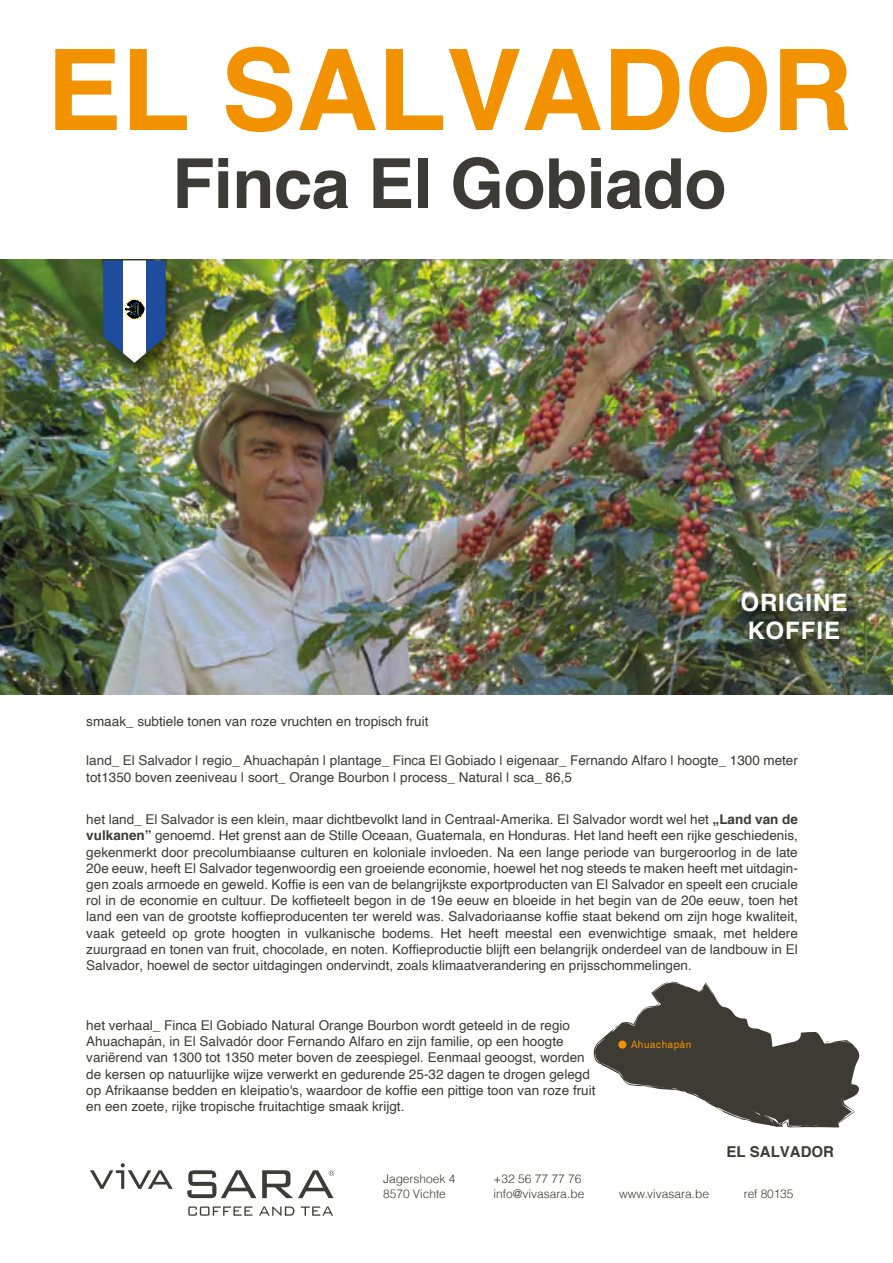
<style>
.page{position:relative;width:893px;height:1263px;background:#fff}
.page>*{position:absolute;margin:0;border:0;box-sizing:border-box;transform-origin:0 0}
.t1{font:700 112.5px "Helvetica";color:#f39200}
.t2{font:700 69px "Helvetica";letter-spacing:-.01em;color:#3c3b35}
.t3{font:700 24px/28.8px "Helvetica";letter-spacing:.04em;color:#fff;text-align:center}
.t4{font:700 15px "Helvetica";color:#3c3b35}
.t5{font:13.5px/16.2px "Helvetica";color:#3c3b35}
.t6{font:300 12px/15px "Helvetica";color:#3c3b35}
.t7{font:10.5px "Akkurat";color:#f39200}
.s1{font-weight:700}
</style>
<div class="page">
<img style="left:0;top:260px;width:893px;height:434px">
<img style="left:738px;top:590px;width:133px;height:87px">
<svg style="left:90px;top:1163px;width:83px;height:26px"></svg>
<svg style="left:187px;top:1170px;width:69px;height:28px"></svg>
<svg style="left:262px;top:1170px;width:72px;height:28px"></svg>
<svg style="left:188px;top:1206px;width:145px;height:10px"></svg>
<img style="left:94px;top:259px;width:101px;height:134px">
<svg style="left:103px;top:260px;width:63px;height:103px"></svg>
<svg style="left:594px;top:982px;width:265px;height:146px"></svg>
<div style="left:618px;top:1040px;width:8px;height:8px;background:#f39200;border-radius:50%"></div>
<h1 class="t1" style="left:46px;top:0;width:808px">EL SALVADOR</h1>
<h2 class="t2" style="left:172px;top:128px;width:556px">Finca El Gobiado</h2>
<h3 class="t3" style="left:740px;top:588px;width:109px">ORIGINE<br>KOFFIE</h3>
<p class="t5" style="left:86px;top:713px;width:344px">smaak_ subtiele tonen van roze vruchten en tropisch fruit</p>
<p class="t5" style="left:86px;top:753px;width:713px">land_ El Salvador | regio_ Ahuachapán | plantage_ Finca El Gobiado | eigenaar_ Fernando Alfaro | hoogte_ 1300 meter tot1350 boven zeeniveau | soort_ Orange Bourbon | process_ Natural | sca_ 86,5</p>
<p class="t5" style="left:86px;top:812px;width:713px;text-align:justify">het land_ El Salvador is een klein, maar dichtbevolkt land in Centraal-Amerika. El Salvador wordt wel het <span class="s1">„Land van de vulkanen”</span> genoemd. Het grenst aan de Stille Oceaan, Guatemala, en Honduras. Het land heeft een rijke geschiedenis, gekenmerkt door precolumbiaanse culturen en koloniale invloeden. Na een lange periode van burgeroorlog in de late 20e eeuw, heeft El Salvador tegenwoordig een groeiende economie, hoewel het nog steeds te maken heeft met uitdagin&shy;gen zoals armoede en geweld. Koffie is een van de belangrijkste exportproducten van El Salvador en speelt een cruciale rol in de economie en cultuur. De koffieteelt begon in de 19e eeuw en bloeide in het begin van de 20e eeuw, toen het land een van de grootste koffieproducenten ter wereld was. Salvadoriaanse koffie staat bekend om zijn hoge kwaliteit, vaak geteeld op grote hoogten in vulkanische bodems. Het heeft meestal een evenwichtige smaak, met heldere zuurgraad en tonen van fruit, chocolade, en noten. Koffieproductie blijft een belangrijk onderdeel van de landbouw in El Salvador, hoewel de sector uitdagingen ondervindt, zoals klimaatverandering en prijsschommelingen.</p>
<p class="t5" style="left:86px;top:1017px;width:511px">het verhaal_ Finca El Gobiado Natural Orange Bourbon wordt geteeld in de regio Ahuachapán, in El Salvadór door Fernando Alfaro en zijn familie, op een hoogte variërend van 1300 tot 1350 meter boven de zeespiegel. Eenmaal geoogst, worden de kersen op natuurlijke wijze verwerkt en gedurende 25-32 dagen te drogen gelegd op Afrikaanse bedden en kleipatio's, waardoor de koffie een pittige toon van roze fruit en een zoete, rijke tropische fruitachtige smaak krijgt.</p>
<p class="t6" style="left:383px;top:1170px;width:74px">Jagershoek 4<br>8570 Vichte</p>
<p class="t6" style="left:494px;top:1170px;width:92px">+32 56 77 77 76 info@vivasara.be</p>
<p class="t7" style="left:631px;top:1038px;width:62px">Ahuachapán</p>
<p class="t6" style="left:619px;top:1185px;width:92px">www.vivasara.be</p>
<p class="t4" style="left:726px;top:1139px;width:109px">EL SALVADOR</p>
<p class="t6" style="left:744px;top:1186px;width:51px">ref 80135</p>
</div>
